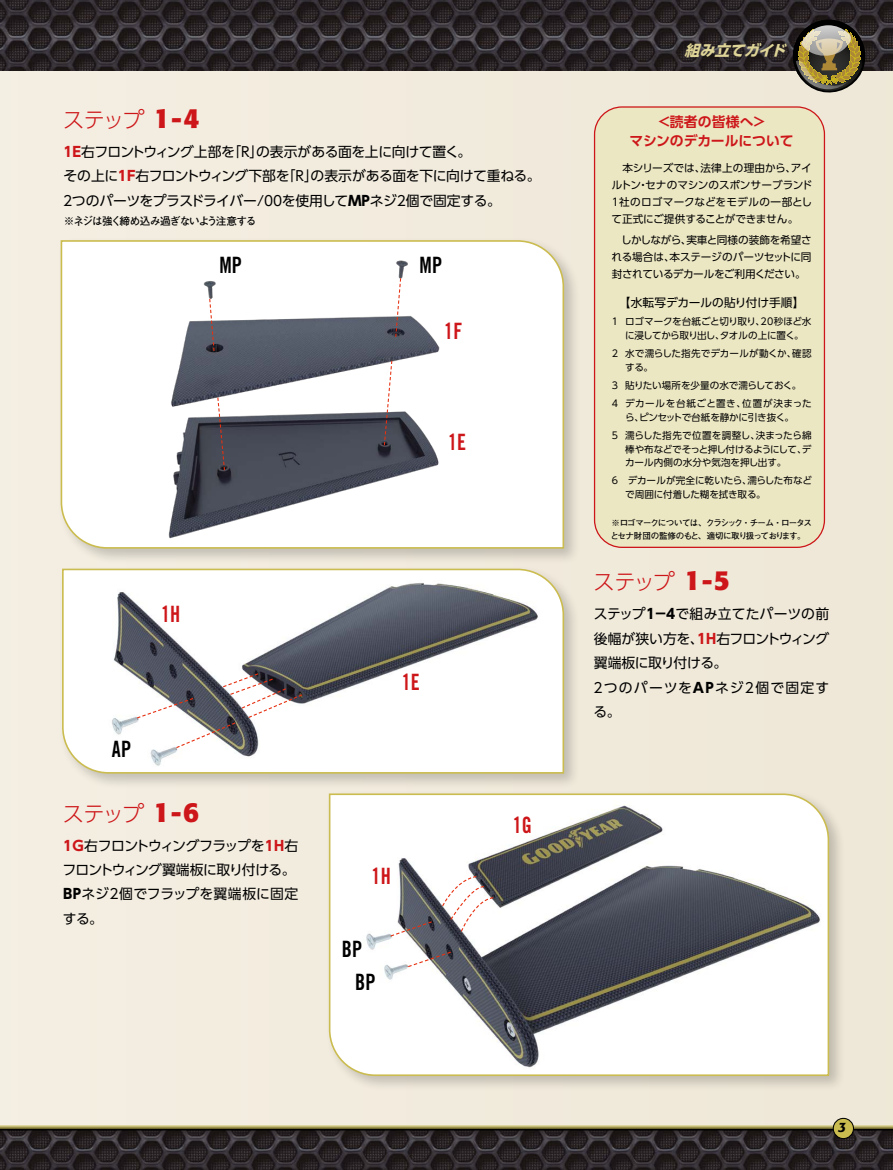
<style>
.page{position:relative;width:893px;height:1170px;background:#fff}
.page>*{position:absolute;margin:0;border:0;box-sizing:border-box;transform-origin:0 0}
.t1{font:22.5px "Trade Gothic LT Std Bd Cn 20";letter-spacing:.01em;color:#cd1619;scale:.9 1}
.t2{font:22.5px "Trade Gothic LT Std Bd Cn 20";letter-spacing:.01em;color:#000;scale:.9 1}
.t3{font:300 21.3px "UD Shin Go Pro";letter-spacing:-.065em;color:#cd1619}
.t4{font:italic 700 14.85px "UD Shin Go Pro";color:#dfd497}
.t5{font:13.8px/24.5px "UD Shin Go Pro";letter-spacing:-.025em;color:#000}
.t6{font:13.8px/24.5px "UD Shin Go Pro";color:#000}
.t7{font:700 13.8px/18.8px "UD Shin Go Pro De";letter-spacing:.005em;color:#cd1619;text-align:center}
.t8{font:italic 500 13.5px "Formata";color:#000}
.t9{font:11.7px "UD Shin Go Pro";letter-spacing:-.005em;color:#000}
.t10{font:10.65px/17px "UD Shin Go Pro";letter-spacing:-.015em;color:#000;text-align:justify}
.t11{font:700 10.65px "Futo Go B101 Pro";letter-spacing:-.1em;color:#000}
.t12{font:9.6px/13.8px "UD Shin Go Pro";letter-spacing:-.015em;color:#000;text-align:center}
.t13{font:9.6px/13.8px "UD Shin Go Pro";letter-spacing:.01em;color:#000}
.t14{font:700 8.55px/12.8px "Futo Go B101 Pro";letter-spacing:-.095em;color:#000}
.s1{font-family:"Formata";font-weight:700;font-size:27.45px}
.s2{font-weight:700;color:#cd1619}
.s3{font-weight:700}
</style>
<div class="page">
<div style="left:0;top:70px;width:893px;height:1053px;background:#f2ecdf"></div>
<img style="left:0;top:1130px;width:893px;height:39px">
<img style="left:0;top:0;width:893px;height:70px">
<div style="left:0;top:1123px;width:893px;height:7px;background:#000;opacity:.75"></div>
<div style="left:325px;top:789px;width:521px;height:303px;background:#000;opacity:.2"></div>
<svg style="left:328px;top:792px;width:502px;height:284px"></svg>
<svg style="left:407px;top:950px;width:45px;height:17px"></svg>
<svg style="left:389px;top:920px;width:44px;height:17px"></svg>
<svg style="left:442px;top:875px;width:52px;height:57px"></svg>
<div style="left:58px;top:564px;width:522px;height:226px;background:#000;opacity:.2"></div>
<svg style="left:61px;top:567px;width:504px;height:207px"></svg>
<svg style="left:136px;top:672px;width:167px;height:77px"></svg>
<hr style="left:0;top:1128px;width:893px;height:2px;background:#000">
<div style="left:833px;top:1118px;width:20px;height:20px;background:#cbbc4f;border-radius:50%"></div>
<div style="left:833px;top:1117px;width:21px;height:21px;border:1px solid #000;border-radius:50%"></div>
<svg style="left:792px;top:19px;width:76px;height:74px;background:#7c7357"></svg>
<div style="left:57px;top:236px;width:524px;height:329px;background:#000;opacity:.2"></div>
<svg style="left:60px;top:239px;width:505px;height:310px"></svg>
<img style="left:73px;top:255px;width:469px;height:287px">
<svg style="left:217px;top:396px;width:9px;height:75px"></svg>
<svg style="left:383px;top:359px;width:10px;height:87px"></svg>
<svg style="left:395px;top:277px;width:7px;height:61px"></svg>
<svg style="left:209px;top:298px;width:6px;height:54px"></svg>
<div style="left:595px;top:107px;width:229px;height:440px;background:#ece7c3;border-radius:27px"></div>
<div style="left:594px;top:106px;width:231px;height:442px;border:1px solid #cd1619;border-radius:27px"></div>
<h2 class="t3" style="left:63px;top:102px;width:138px">ステップ <span class="s1">1-4</span></h2>
<p class="t5" style="left:61px;top:139px;width:481px"><span class="s2">1E</span>右フロントウィング上部を「R」の表示がある面を上に向けて置く。<br>その上に<span class="s2">1F</span>右フロントウィング下部を「R」の表示がある面を下に向けて重ねる。<br>２つのパーツをプラスドライバー/00を使用して<span class="s3">MP</span>ネジ2個で固定する。</p>
<p class="t11" style="left:64px;top:212px;width:194px">※ネジは強く締め込み過ぎないよう注意する</p>
<h1 class="t2" style="left:219px;top:252px;width:27px">MP</h1>
<h1 class="t2" style="left:420px;top:252px;width:27px">MP</h1>
<h1 class="t1" style="left:444px;top:317px;width:22px">1F</h1>
<h1 class="t1" style="left:448px;top:428px;width:22px">1E</h1>
<h1 class="t1" style="left:161px;top:600px;width:23px">1H</h1>
<h1 class="t2" style="left:112px;top:735px;width:23px">AP</h1>
<h2 class="t3" style="left:63px;top:796px;width:138px">ステップ <span class="s1">1-6</span></h2>
<p class="t5" style="left:62px;top:832px;width:237px"><span class="s2">1G</span>右フロントウィングフラップを<span class="s2">1H</span>右フロントウィング翼端板に取り付ける。<br><span class="s3">BP</span>ネジ2個でフラップを翼端板に固定する。</p>
<h1 class="t1" style="left:402px;top:668px;width:22px">1E</h1>
<h1 class="t1" style="left:372px;top:862px;width:23px">1H</h1>
<h1 class="t2" style="left:342px;top:935px;width:24px">BP</h1>
<h1 class="t2" style="left:355px;top:968px;width:24px">BP</h1>
<h1 class="t1" style="left:513px;top:811px;width:23px">1G</h1>
<p class="t4" style="left:685px;top:38px;width:109px">組み立てガイド</p>
<p class="t7" style="left:629px;top:112px;width:166px">＜読者の皆様へ＞<br>マシンのデカールについて</p>
<p class="t10" style="left:611px;top:159px;width:202px;text-indent:11px">本シリーズでは、法律上の理由から、アイルトン・セナのマシンのスポンサーブランド1社のロゴマークなどをモデルの一部として正式にご提供することができません。</p>
<p class="t10" style="left:612px;top:231px;width:202px;text-indent:10px">しかしながら、実車と同様の装飾を希望される場合は、本ステージのパーツセットに同封されているデカールをご利用ください。</p>
<p class="t9" style="left:619px;top:293px;width:187px">【水転写デカールの貼り付け手順】</p>
<p class="t12" style="left:612px;top:314px;width:201px">1 ロゴマークを台紙ごと切り取り、20秒ほど水に浸してから取り出し、タオルの上に置く。</p>
<p class="t13" style="left:625px;top:346px;width:188px;text-indent:-14px">2 水で濡らした指先でデカールが動くか、確認する。</p>
<p class="t13" style="left:612px;top:376px;width:201px;line-height:18px">3 貼りたい場所を少量の水で濡らしておく。<br>4 デカールを台紙ごと置き、位置が決まった</p>
<p class="t12" style="left:612px;top:407px;width:201px;line-height:18px">ら、ピンセットで台紙を静かに引き抜く。<br>5 濡らした指先で位置を調整し、決まったら綿</p>
<p class="t12" style="left:625px;top:441px;width:188px;text-align:left">棒や布などでそっと押し付けるようにして、デカール内側の水分や気泡を押し出す。</p>
<p class="t12" style="left:625px;top:473px;width:188px;text-align:left;text-indent:-14px">6　デカールが完全に乾いたら、濡らした布などで周囲に付着した糊を拭き取る。</p>
<p class="t14" style="left:610px;top:515px;width:203px">※ロゴマークについては、クラシック・チーム・ロータスとセナ財団の監修のもと、適切に取り扱っております。</p>
<h2 class="t3" style="left:593px;top:565px;width:138px">ステップ <span class="s1">1-5</span></h2>
<p class="t6" style="left:591px;top:601px;width:240px">ステップ<span class="s3">１−４</span>で組み立てたパーツの前後幅が狭い方を、<span class="s2">1H</span>右フロントウィング翼端板に取り付ける。<br>２つのパーツを<span class="s3">AP</span>ネジ2個で固定する。</p>
<p class="t8" style="left:838px;top:1118px;width:9px">3</p>
</div>
